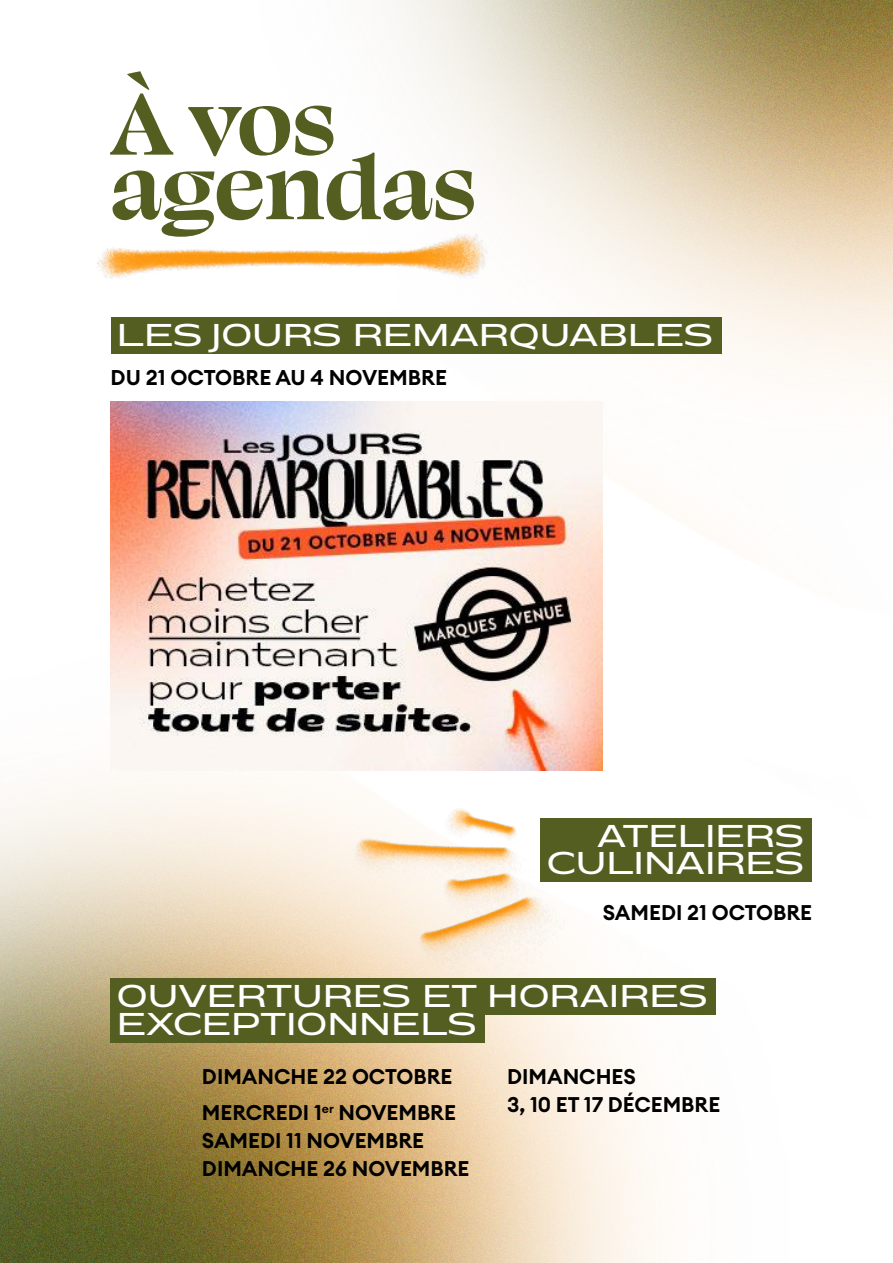
<style>
.page{position:relative;width:893px;height:1263px;background:#fff}
.page>*{position:absolute;margin:0;border:0;box-sizing:border-box;transform-origin:0 0}
.t1{font:700 97.5px "Swear Display";color:#545e21}
.t2{font:500 31.5px/27.8px "Matrice";color:#fff;text-align:right}
.t3{font:600 21.15px "Euclid Circular A";color:#000}
.t4{font:600 21px/27.8px "Euclid Circular A";color:#000}
</style>
<div class="page">
<img style="left:0;top:0;width:893px;height:1263px">
<img style="left:306px;top:771px;width:289px;height:270px">
<img style="left:111px;top:402px;width:491px;height:369px">
<div style="left:540px;top:818px;width:272px;height:63px;background:#545e21"></div>
<div style="left:111px;top:978px;width:605px;height:37px;background:#545e21"></div>
<div style="left:111px;top:1006px;width:374px;height:36px;background:#545e21"></div>
<img style="left:96px;top:221px;width:393px;height:72px">
<div style="left:111px;top:317px;width:610px;height:36px;background:#545e21"></div>
<h1 class="t1" style="left:111px;top:60px;width:227px">À vos</h1>
<h1 class="t1" style="left:111px;top:125px;width:367px">agendas</h1>
<h2 class="t2" style="left:117px;top:320px;width:597px">LES JOURS REMARQUABLES</h2>
<p class="t3" style="left:111px;top:364px;width:338px">DU 21 OCTOBRE AU 4 NOVEMBRE</p>
<h2 class="t2" style="left:547px;top:820px;width:258px">ATELIERS<br>CULINAIRES</h2>
<p class="t4" style="left:603px;top:898px;width:211px">SAMEDI 21 OCTOBRE</p>
<h2 class="t2" style="left:117px;top:981px;width:592px;text-align:left">OUVERTURES ET HORAIRES<br>EXCEPTIONNELS</h2>
<p class="t4" style="left:202px;top:1058px;width:256px;line-height:36.3px">DIMANCHE 22 OCTOBRE<br>MERCREDI 1<sup>er</sup> NOVEMBRE</p>
<p class="t4" style="left:202px;top:1127px;width:269px">SAMEDI 11 NOVEMBRE<br>DIMANCHE 26 NOVEMBRE</p>
<p class="t4" style="left:507px;top:1063px;width:215px">DIMANCHES<br>3, 10 ET 17 DÉCEMBRE</p>
</div>
